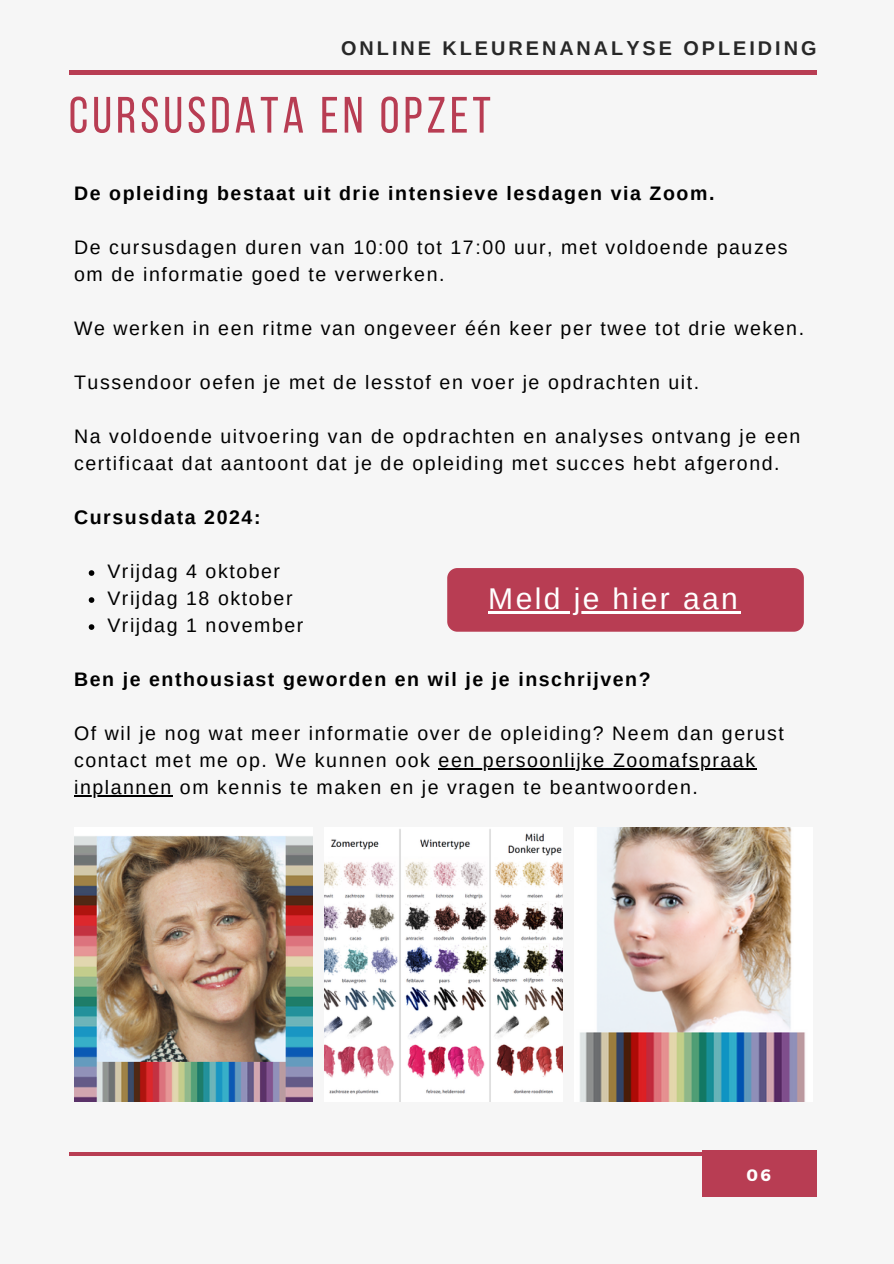
<style>
.page{position:relative;width:894px;height:1264px;background:#fff}
.page>*{position:absolute;margin:0;border:0;box-sizing:border-box;transform-origin:0 0}
.t1{font:51px "Bebas Neue";letter-spacing:.08em;color:#b83d53}
.t2{font:30px "Arimo";letter-spacing:.08em;color:#fff}
.t3{font:700 19.8px "Arimo";letter-spacing:.15em;color:#282828}
.t4{font:19.5px/27px "Arimo";letter-spacing:.08em;color:#000}
.t5{font:700 19.5px "Arimo";letter-spacing:.08em;color:#000}
.t6{font:700 16.5px "Montserrat";color:#fff}
</style>
<div class="page">
<div style="left:0;top:0;width:893px;height:1263px;background:#f6f6f6"></div>
<div style="left:701px;top:1150px;width:115px;height:46px;background:#b83d53"></div>
<hr style="left:70px;top:1152px;width:747px;height:3px;background:#b83d53">
<hr style="left:70px;top:71px;width:747px;height:3px;background:#b83d53">
<img style="left:74px;top:836px;width:239px;height:265px">
<img style="left:580px;top:827px;width:225px;height:274px">
<img style="left:324px;top:829px;width:238px;height:272px">
<svg style="left:89px;top:570px;width:5px;height:6px"></svg>
<svg style="left:89px;top:597px;width:5px;height:6px"></svg>
<svg style="left:89px;top:624px;width:5px;height:6px"></svg>
<hr style="left:438px;top:768px;width:318px;height:1px;background:#000">
<hr style="left:74px;top:795px;width:99px;height:1px;background:#000">
<div style="left:447px;top:568px;width:356px;height:63px;background:#b83d53"></div>
<hr style="left:488px;top:611px;width:252px;height:2px;background:#fff">
<h2 class="t3" style="left:341px;top:38px;width:476px">ONLINE KLEURENANALYSE OPLEIDING</h2>
<p class="t1" style="left:69px;top:94px;width:423px">CURSUSDATA EN OPZET</p>
<h1 class="t5" style="left:74px;top:182px;width:641px">De opleiding bestaat uit drie intensieve lesdagen via Zoom.</h1>
<h4 class="t4" style="left:74px;top:234px;width:714px">De cursusdagen duren van 10:00 tot 17:00 uur, met voldoende pauzes om de informatie goed te verwerken.</h4>
<p class="t4" style="left:74px;top:315px;width:731px">We werken in een ritme van ongeveer één keer per twee tot drie weken.</p>
<p class="t4" style="left:74px;top:369px;width:626px">Tussendoor oefen je met de lesstof en voer je opdrachten uit.</p>
<p class="t4" style="left:74px;top:423px;width:727px">Na voldoende uitvoering van de opdrachten en analyses ontvang je een certificaat dat aantoont dat je de opleiding met succes hebt afgerond.</p>
<p class="t5" style="left:74px;top:506px;width:188px">Cursusdata 2024:</p>
<h4 class="t4" style="left:107px;top:558px;width:174px">Vrijdag 4 oktober</h4>
<p class="t4" style="left:107px;top:585px;width:187px">Vrijdag 18 oktober</p>
<p class="t4" style="left:107px;top:612px;width:197px">Vrijdag 1 november</p>
<p class="t5" style="left:74px;top:668px;width:578px">Ben je enthousiast geworden en wil je je inschrijven?</p>
<h4 class="t4" style="left:74px;top:720px;width:711px">Of wil je nog wat meer informatie over de opleiding? Neem dan gerust contact met me op. We kunnen ook een persoonlijke Zoomafspraak</h4>
<p class="t4" style="left:74px;top:774px;width:625px">inplannen om kennis te maken en je vragen te beantwoorden.</p>
<p class="t2" style="left:488px;top:582px;width:251px">Meld je hier aan</p>
<h3 class="t6" style="left:746px;top:1163px;width:26px">06</h3>
</div>
